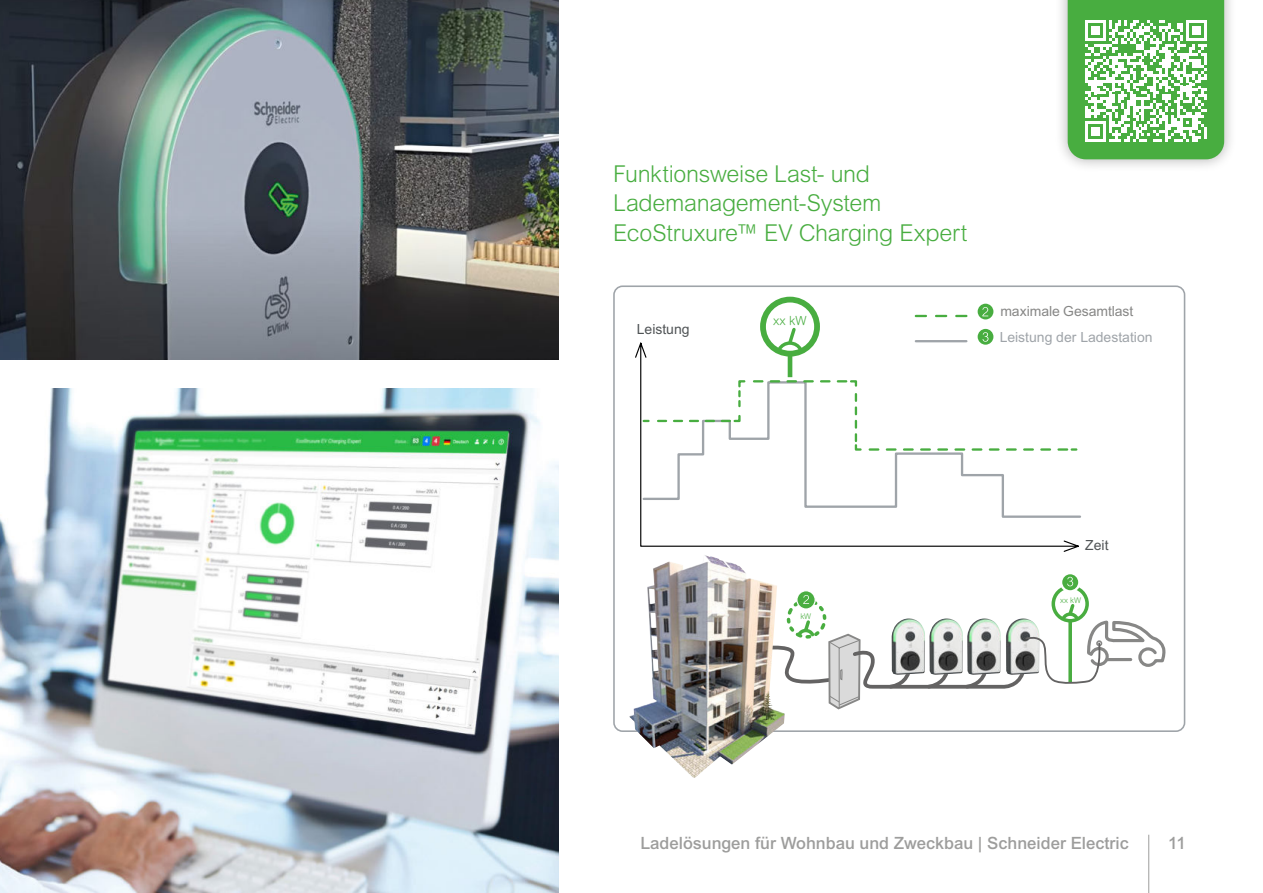
<style>
.page{position:relative;width:1263px;height:893px;background:#fff}
.page>*{position:absolute;margin:0;border:0;box-sizing:border-box;transform-origin:0 0}
.t1{font:300 23.25px/29.5px "Arial MT Std";letter-spacing:-.015em;color:#48ad40}
.t2{font:500 16.95px "Arial MT Std";color:#9d9d9c}
.t3{font:13.95px "Arial MT Pro";color:#9fa4a9}
.t4{font:13.95px "Arial MT Pro";letter-spacing:-.005em;color:#878786}
.t5{font:13.95px "Arial MT Pro";color:#505456}
.t6{font:300 12.6px "Arial Rounded MT Pro";color:#48ad40}
.t7{font:300 7.8px "Arial Rounded MT Pro";color:#49ad40}
</style>
<div class="page">
<hr style="left:1148px;top:835px;width:1px;height:58px;background:#9d9d9c">
<svg style="left:1054px;top:587px;width:33px;height:34px"></svg>
<div style="left:1051px;top:585px;width:38px;height:37px;border:4px solid #49ad40;border-radius:50%"></div>
<svg style="left:1061px;top:573px;width:18px;height:18px"></svg>
<div style="left:1060px;top:572px;width:20px;height:21px;border:2px solid #fff;border-radius:50%"></div>
<svg style="left:1067px;top:577px;width:6px;height:9px"></svg>
<svg style="left:797px;top:591px;width:18px;height:18px"></svg>
<div style="left:796px;top:590px;width:20px;height:20px;border:1px solid #fff;border-radius:50%"></div>
<svg style="left:785px;top:595px;width:380px;height:114px"></svg>
<div style="left:613px;top:285px;width:572px;height:447px;border:2px solid #9fa4a9;border-radius:9px"></div>
<svg style="left:635px;top:340px;width:446px;height:212px"></svg>
<svg style="left:641px;top:379px;width:438px;height:73px"></svg>
<hr style="left:788px;top:353px;width:4px;height:24px;background:#48ad40">
<svg style="left:763px;top:300px;width:55px;height:54px"></svg>
<div style="left:760px;top:297px;width:60px;height:60px;border:6px solid #48ad40;border-radius:50%"></div>
<svg style="left:774px;top:325px;width:31px;height:29px"></svg>
<svg style="left:916px;top:315px;width:50px;height:2px"></svg>
<svg style="left:976px;top:302px;width:18px;height:19px"></svg>
<div style="left:975px;top:301px;width:21px;height:21px;border:2px solid #fff;border-radius:50%"></div>
<svg style="left:982px;top:307px;width:6px;height:9px"></svg>
<hr style="left:916px;top:340px;width:50px;height:2px;background:#9fa4a9">
<svg style="left:976px;top:328px;width:18px;height:18px"></svg>
<div style="left:975px;top:327px;width:21px;height:20px;border:2px solid #fff;border-radius:50%"></div>
<svg style="left:982px;top:332px;width:6px;height:10px"></svg>
<img style="left:629px;top:555px;width:156px;height:223px">
<img style="left:0;top:389px;width:558px;height:504px">
<img style="left:0;top:0;width:558px;height:359px">
<svg style="left:1061px;top:0;width:170px;height:167px;fill:#eaeaea"></svg>
<svg style="left:1068px;top:0;width:156px;height:159px"></svg>
<p class="t1" style="left:613px;top:159px;width:356px">Funktionsweise Last- und<br>Lademanagement-System<br>EcoStruxure™ EV Charging Expert</p>
<p class="t5" style="left:637px;top:324px;width:54px">Leistung</p>
<p class="t6" style="left:773px;top:316px;width:35px">xx kW</p>
<p class="t4" style="left:1000px;top:306px;width:135px">maximale Gesamtlast</p>
<p class="t3" style="left:1000px;top:332px;width:154px">Leistung der Ladestation</p>
<p class="t7" style="left:800px;top:614px;width:12px">kW</p>
<p class="t5" style="left:1085px;top:540px;width:25px">Zeit</p>
<p class="t7" style="left:1060px;top:597px;width:22px">xx kW</p>
<p class="t2" style="left:640px;top:837px;width:490px">Ladelösungen für Wohnbau und Zweckbau | Schneider Electric</p>
<p class="t2" style="left:1168px;top:837px;width:19px">11</p>
</div>
